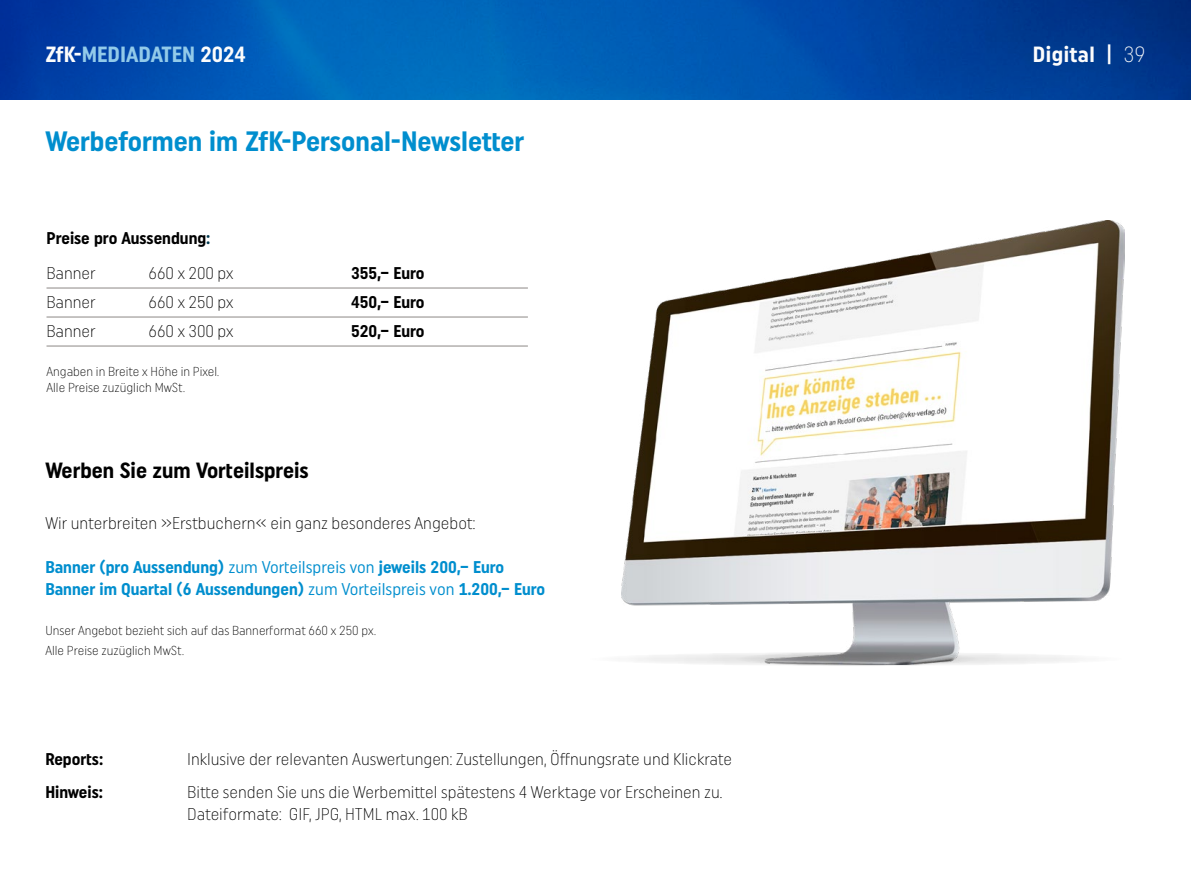
<style>
.page{position:relative;width:1191px;height:879px;background:#fff}
.page>*{position:absolute;margin:0;border:0;box-sizing:border-box;transform-origin:0 0}
.t1{font:700 28px "Uniform Condensed";color:#008ece}
.t2{font:700 22px "Uniform Condensed";color:#000}
.t3{font:700 22px "Uniform Condensed";color:#92cae9}
.t4{font:700 22px "Uniform Condensed";letter-spacing:.02em;color:#fcfcfc}
.t5{font:300 17px/22px "Uniform Condensed";color:#000}
.t6{font:700 17px/22px "Uniform Condensed";color:#008ece}
.t7{font:700 17px/34.6px "Uniform Condensed";color:#000}
.t8{font:300 13px/19.6px "Uniform Condensed";color:#000}
.s1{color:#fcfcfc}
.s2{font-weight:300}
.s3{color:#003a51}
.s4{font-weight:400}
</style>
<div class="page">
<svg style="left:0;top:0;width:1191px;height:100px;background:#0050a9"></svg>
<hr style="left:46px;top:287px;width:482px;height:1px;background:#8c8886">
<hr style="left:46px;top:316px;width:482px;height:1px;background:#8c8886">
<hr style="left:46px;top:345px;width:482px;height:1px;background:#8c8886">
<img style="left:621px;top:220px;width:503px;height:433px">
<div style="left:587px;top:652px;width:538px;height:14px;background:#f2f2f2;border-radius:50%"></div>
<svg style="left:734px;top:652px;width:246px;height:14px"></svg>
<p class="t3" style="left:45px;top:41px;width:202px"><span class="s1">ZfK-</span>MEDIADATEN <span class="s1">2024</span></p>
<p class="t4" style="left:1033px;top:41px;width:114px">Digital | <span class="s2">39</span></p>
<h1 class="t1" style="left:45px;top:125px;width:480px">Werbeformen im ZfK-Personal-Newsletter</h1>
<p class="t7" style="left:46px;top:221px;width:165px">Preise pro Aussendung<span class="s3">:<br></span><span class="s2">Banner</span></p>
<p class="t5" style="left:148px;top:262px;width:86px">660 x 200 px</p>
<p class="t7" style="left:351px;top:255px;width:75px">355,– Euro</p>
<p class="t5" style="left:46px;top:291px;width:51px">Banner</p>
<p class="t5" style="left:148px;top:291px;width:86px">660 x 250 px</p>
<p class="t7" style="left:351px;top:284px;width:75px">450,– Euro</p>
<p class="t5" style="left:46px;top:320px;width:51px">Banner</p>
<p class="t5" style="left:148px;top:320px;width:86px">660 x 300 px</p>
<p class="t7" style="left:351px;top:313px;width:75px">520,– Euro</p>
<p class="t8" style="left:46px;top:363px;width:174px;line-height:16px">Angaben in Breite x Höhe in Pixel.<br>Alle Preise zuzüglich MwSt.</p>
<p class="t2" style="left:45px;top:457px;width:265px">Werben Sie zum Vorteilspreis</p>
<p class="t5" style="left:45px;top:512px;width:431px">Wir unterbreiten »Erstbuchern« ein ganz besonderes Angebot:</p>
<p class="t6" style="left:45px;top:556px;width:501px">Banner (pro Aussendung) <span class="s4">zum Vorteilspreis von</span> jeweils 200,– Euro<br>Banner im Quartal (6 Aussendungen) <span class="s4">zum Vorteilspreis von</span> 1.200,– Euro</p>
<p class="t8" style="left:45px;top:620px;width:332px">Unser Angebot bezieht sich auf das Bannerformat 660 x 250 px.<br>Alle Preise zuzüglich MwSt.</p>
<p class="t7" style="left:45px;top:741px;width:59px">Reports:</p>
<p class="t5" style="left:187px;top:747px;width:546px">Inklusive der relevanten Auswertungen: Zustellungen, Öffnungsrate und Klickrate</p>
<p class="t7" style="left:45px;top:774px;width:59px">Hinweis:</p>
<p class="t5" style="left:187px;top:781px;width:537px">Bitte senden Sie uns die Werbemittel spätestens 4 Werktage vor Erscheinen zu.<br>Dateiformate: GIF, JPG, HTML max. 100 kB</p>
</div>
